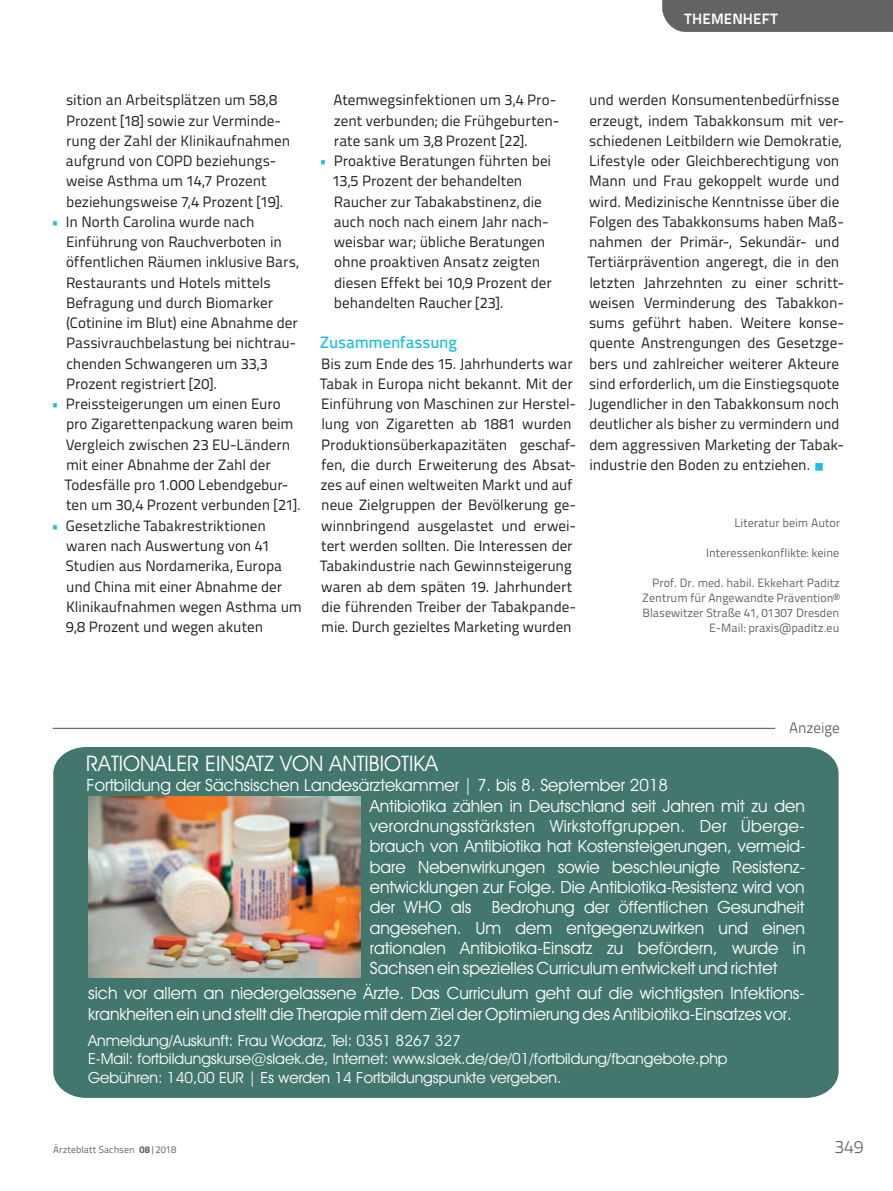
<style>
.page{position:relative;width:893px;height:1191px;background:#fff}
.page>*{position:absolute;margin:0;border:0;box-sizing:border-box;transform-origin:0 0}
.t1{font:21.6px "Avant Garde Bk BT";color:#fff}
.t2{font:300 18px "Titillium Text";color:#636366}
.t3{font:16.95px/20.2px "Avant Garde Bk BT";color:#fff;text-align:justify}
.t4{font:500 16.5px "Titillium Text";letter-spacing:-.01em;color:#1cbfdf}
.t5{font:15.45px/18.5px "Avant Garde Bk BT";color:#fff}
.t6{font:15px/20.2px "Titillium Text";color:#231f20}
.t7{font:700 15px "Titillium Text";letter-spacing:.01em;color:#fff}
.t8{font:300 15px "Titillium Text";letter-spacing:-.005em;color:#4b4c4d}
.t9{font:12px/15px "Titillium Text";color:#636366;text-align:right}
.t10{font:9.75px "Titillium Text";letter-spacing:.01em;color:#636366}
.s1{color:#1cbfdf}
.s2{font-weight:800}
</style>
<div class="page">
<div style="left:662px;top:0;width:231px;height:32px;background:#636366"></div>
<hr style="left:53px;top:728px;width:722px;height:1px;background:#4b4c4d">
<div style="left:53px;top:747px;width:786px;height:350px;background:#43776e"></div>
<img style="left:89px;top:796px;width:272px;height:181px">
<p class="t7" style="left:685px;top:7px;width:95px">THEMENHEFT</p>
<p class="t6" style="left:66px;top:89px;width:226px">sition an Arbeitsplätzen um 58,8<br>Prozent [18] sowie zur Verminde&shy;rung der Zahl der Klinikaufnahmen aufgrund von COPD beziehungs&shy;weise Asthma um 14,7 Prozent beziehungsweise 7,4 Prozent [19].</p>
<p class="t6" style="left:66px;top:211px;width:234px;text-indent:-15px"><span class="s1">•</span> In North Carolina wurde nach<br>Einführung von Rauchverboten in öffentlichen Räumen inklusive Bars,<br>Restaurants und Hotels mittels<br>Befragung und durch Biomarker (Cotinine im Blut) eine Abnahme der<br>Passivrauchbelastung bei nichtrau&shy;chenden Schwangeren um 33,3<br>Prozent registriert [20].</p>
<p class="t6" style="left:65px;top:393px;width:235px;text-indent:-14px"><span class="s1">•</span> Preissteigerungen um einen Euro pro Zigarettenpackung waren beim Vergleich zwischen 23 EU-Ländern mit einer Abnahme der Zahl der Todesfälle pro 1.000 Lebendgebur&shy;ten um 30,4 Prozent verbunden [21].</p>
<p class="t6" style="left:66px;top:514px;width:237px;text-indent:-15px"><span class="s1">•</span> Gesetzliche Tabakrestriktionen waren nach Auswertung von 41<br>Studien aus Nordamerika, Europa und China mit einer Abnahme der<br>Klinikaufnahmen wegen Asthma um<br>9,8 Prozent und wegen akuten</p>
<p class="t6" style="left:334px;top:89px;width:224px">Atemwegsinfektionen um 3,4 Pro-</p>
<p class="t6" style="left:321px;top:109px;width:240px">--zent verbunden; die Frühgeburten-</p>
<p class="t6" style="left:334px;top:130px;width:193px">rate sank um 3,8 Prozent [22].</p>
<p class="t6" style="left:332px;top:150px;width:221px;text-indent:-13px"><span class="s1">•</span> Proaktive Beratungen führten bei<br>13,5 Prozent der behandelten<br>Raucher zur Tabakabstinenz, die auch noch nach einem Jahr nach&shy;weisbar war; übliche Beratungen ohne proaktiven Ansatz zeigten diesen Effekt bei 10,9 Prozent der behandelten Raucher [23].</p>
<p class="t4" style="left:320px;top:330px;width:139px">Zusammenfassung</p>
<p class="t6" style="left:320px;top:352px;width:258px">Bis zum Ende des 15. Jahrhunderts war Tabak in Europa nicht bekannt. Mit der Einführung von Maschinen zur Herstel&shy;lung von Zigaretten ab 1881 wurden Produktionsüberkapazitäten geschaf&shy;fen, die durch Erweiterung des Absat&shy;zes auf einen weltweiten Markt und auf neue Zielgruppen der Bevölkerung ge-- winnbringend ausgelastet und erwei&shy;tert werden sollten. Die Interessen der Tabakindustrie nach Gewinnsteigerung waren ab dem späten 19. Jahrhundert die führenden Treiber der Tabakpande&shy;mie. Durch gezieltes Marketing wurden</p>
<p class="t6" style="left:588px;top:89px;width:258px">und werden Konsumentenbedürfnisse erzeugt, indem Tabakkonsum mit ver&shy;schiedenen Leitbildern wie Demokratie, Lifestyle oder Gleichberechtigung von Mann und Frau gekoppelt wurde und wird. Medizinische Kenntnisse über die Folgen des Tabakkonsums haben Maß&shy;nahmen der Primär-, Sekundär- und Tertiärprävention angeregt, die in den letzten Jahrzehnten zu einer schritt&shy;weisen Verminderung des Tabakkon&shy;sums geführt haben. Weitere konse&shy;quente Anstrengungen des Gesetzge&shy;bers und zahlreicher weiterer Akteure sind erforderlich, um die Einstiegsquote Jugendlicher in den Tabakkonsum noch deutlicher als bisher zu vermindern und dem aggressiven Marketing der Tabak&shy;industrie den Boden zu entziehen. <span class="s1">○</span></p>
<p class="t9" style="left:734px;top:514px;width:107px">Literatur beim Autor</p>
<p class="t9" style="left:706px;top:544px;width:135px">Interessenkonflikte: keine</p>
<p class="t9" style="left:642px;top:574px;width:199px">Prof. Dr. med. habil. Ekkehart Paditz Zentrum für Angewandte Prävention® Blasewitzer Straße 41, 01307 Dresden E-Mail: praxis@paditz.eu</p>
<p class="t8" style="left:789px;top:716px;width:52px">Anzeige</p>
<h1 class="t1" style="left:86px;top:749px;width:353px">RATIONALER EINSATZ VON ANTIBIOTIKA</h1>
<p class="t3" style="left:370px;top:797px;width:437px">Antibiotika zählen in Deutschland seit Jahren mit zu den verordnungsstärksten Wirkstoffgruppen. Der Überge&shy;brauch von Antibiotika hat Kostensteigerungen, vermeid&shy;bare Nebenwirkungen sowie beschleunigte Resistenz&shy;entwicklungen zur Folge. Die Antibiotika-Resistenz wird von der WHO als Bedrohung der öffentlichen Gesundheit angesehen. Um dem entgegenzuwirken und einen rationalen Antibiotika-Einsatz zu befördern, wurde in Sachsen ein spezielles Curriculum entwickelt und richtet</p>
<p class="t3" style="left:87px;top:776px;width:583px">Fortbildung der Sächsischen Landesärztekammer | 7. bis 8. September 2018</p>
<p class="t3" style="left:88px;top:985px;width:718px">sich vor allem an niedergelassene Ärzte. Das Curriculum geht auf die wichtigsten Infektions&shy;krankheiten ein und stellt die Therapie mit dem Ziel der Optimierung des Antibiotika-Einsatzes vor.</p>
<p class="t5" style="left:88px;top:1032px;width:641px">Anmeldung/Auskunft: Frau Wodarz, Tel: 0351 8267 327<br>E-Mail: fortbildungskurse@slaek.de, Internet: www.slaek.de/de/01/fortbildung/fbangebote.php<br>Gebühren: 140,00 EUR | Es werden 14 Fortbildungspunkte vergeben.</p>
<p class="t10" style="left:53px;top:1142px;width:125px">Ärzteblatt Sachsen <span class="s2">08</span>|2018</p>
<p class="t2" style="left:835px;top:1133px;width:30px">349</p>
</div>
